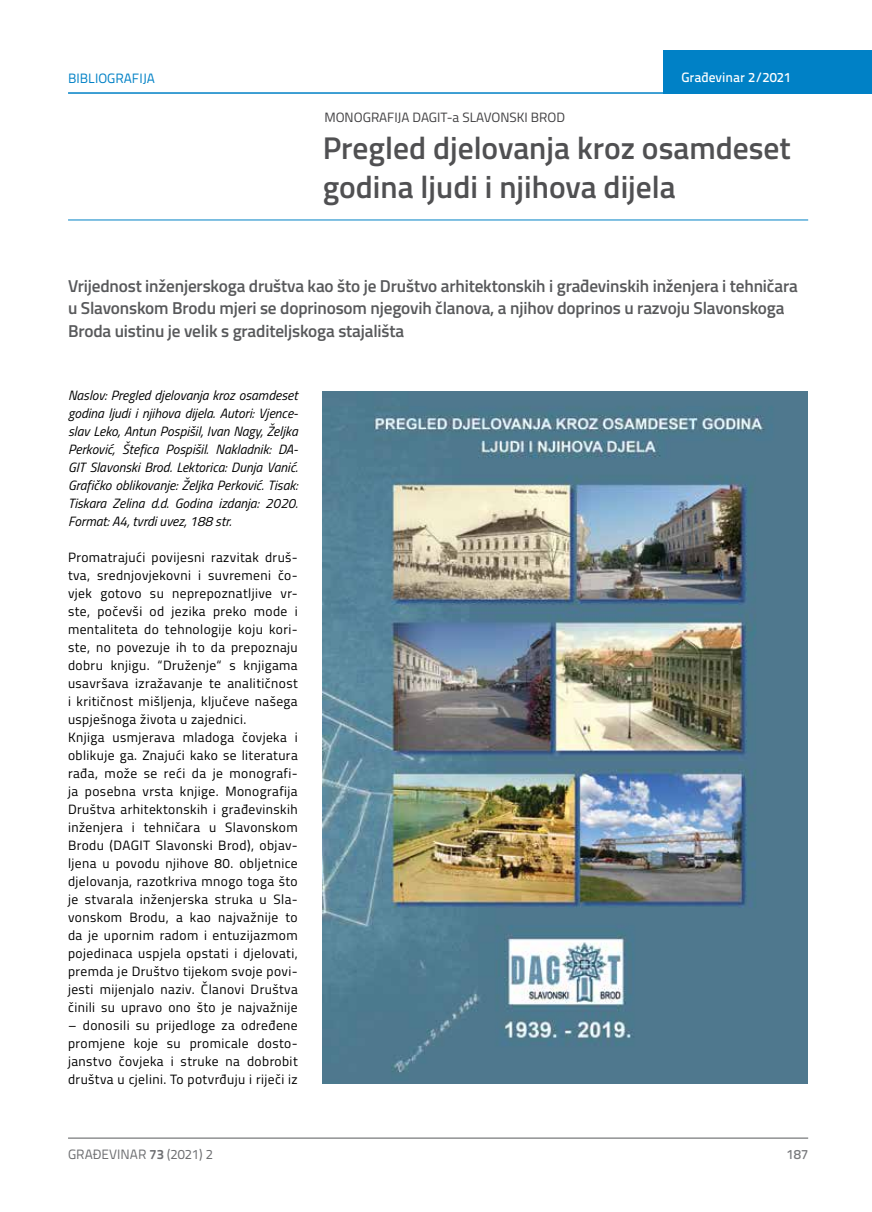
<style>
.page{position:relative;width:872px;height:1212px;background:#fff}
.page>*{position:absolute;margin:0;border:0;box-sizing:border-box;transform-origin:0 0}
.t1{font:600 31.5px/39px "Titillium";color:#505052}
.t2{font:600 17.25px/22.5px "Titillium";letter-spacing:-.01em;color:#58595b}
.t3{font:13.5px/18px "Titillium";letter-spacing:.03em;color:#000}
.t4{font:italic 13.5px/18px "Titillium";color:#000;text-align:justify}
.t5{font:13.5px "Titillium";color:#414042}
.t6{font:13.5px "Titillium Text 22 L";color:#6d6e71}
.t7{font:500 13.5px "Titillium Text 22 L";color:#fff}
.t8{font:13.5px "Titillium Text 22 L";color:#0081c6}
.t9{font:500 13.5px "Titillium Text 22 L";color:#797a7d}
.s1{font-weight:700}
</style>
<div class="page">
<div style="left:663px;top:50px;width:209px;height:44px;background:#0081c6"></div>
<hr style="left:68px;top:92px;width:804px;height:2px;background:#0081c6">
<hr style="left:68px;top:1138px;width:740px;height:1px;background:#58595b">
<img style="left:323px;top:391px;width:484px;height:692px">
<hr style="left:68px;top:220px;width:740px;height:1px;background:#0081c6">
<p class="t8" style="left:68px;top:68px;width:88px">BIBLIOGRAFIJA</p>
<p class="t7" style="left:681px;top:67px;width:111px">Građevinar 2/2021</p>
<p class="t5" style="left:324px;top:107px;width:242px">MONOGRAFIJA DAGIT-a SLAVONSKI BROD</p>
<h1 class="t1" style="left:323px;top:127px;width:470px">Pregled djelovanja kroz osamdeset godina ljudi i njihova dijela</h1>
<p class="t2" style="left:68px;top:274px;width:731px">Vrijednost inženjerskoga društva kao što je Društvo arhitektonskih i građevinskih inženjera i tehničara u Slavonskom Brodu mjeri se doprinosom njegovih članova, a njihov doprinos u razvoju Slavonskoga<br>Broda uistinu je velik s graditeljskoga stajališta</p>
<p class="t4" style="left:68px;top:385px;width:231px">Naslov: Pregled djelovanja kroz osamdeset godina ljudi i njihova dijela. Autori: Vjence&shy;slav Leko, Antun Pospišil, Ivan Nagy, Željka Perković, Štefica Pospišil. Nakladnik: DA-GIT Slavonski Brod. Lektorica: Dunja Vanić.<br>Grafičko oblikovanje: Željka Perković. Tisak:<br>Tiskara Zelina d.d. Godina izdanja: 2020.<br>Format: A4, tvrdi uvez, 188 str.</p>
<p class="t3" style="left:68px;top:547px;width:231px">Promatrajući povijesni razvitak druš&shy;tva, srednjovjekovni i suvremeni čo&shy;vjek gotovo su neprepoznatljive vr&shy;ste, počevši od jezika preko mode i mentaliteta do tehnologije koju kori&shy;ste, no povezuje ih to da prepoznaju dobru knjigu. “Druženje“ s knjigama usavršava izražavanje te analitičnost i kritičnost mišljenja, ključeve našega uspješnoga života u zajednici.<br>Knjiga usmjerava mladoga čovjeka i oblikuje ga. Znajući kako se literatura rađa, može se reći da je monografi&shy;ja posebna vrsta knjige. Monografija Društva arhitektonskih i građevinskih inženjera i tehničara u Slavonskom Brodu (DAGIT Slavonski Brod), objav&shy;ljena u povodu njihove 80. obljetnice djelovanja, razotkriva mnogo toga što je stvarala inženjerska struka u Sla&shy;vonskom Brodu, a kao najvažnije to da je upornim radom i entuzijazmom pojedinaca uspjela opstati i djelovati, premda je Društvo tijekom svoje povi&shy;jesti mijenjalo naziv. Članovi Društva činili su upravo ono što je najvažnije</p>
<p class="t3" style="left:68px;top:1016px;width:231px;text-align:justify">– donosili su prijedloge za određene promjene koje su promicale dosto&shy;janstvo čovjeka i struke na dobrobit društva u cjelini. To potvrđuju i riječi iz</p>
<p class="t6" style="left:68px;top:1144px;width:146px">GRAĐEVINAR <span class="s1">73</span> (2021) 2</p>
<p class="t9" style="left:786px;top:1144px;width:23px">187</p>
</div>
